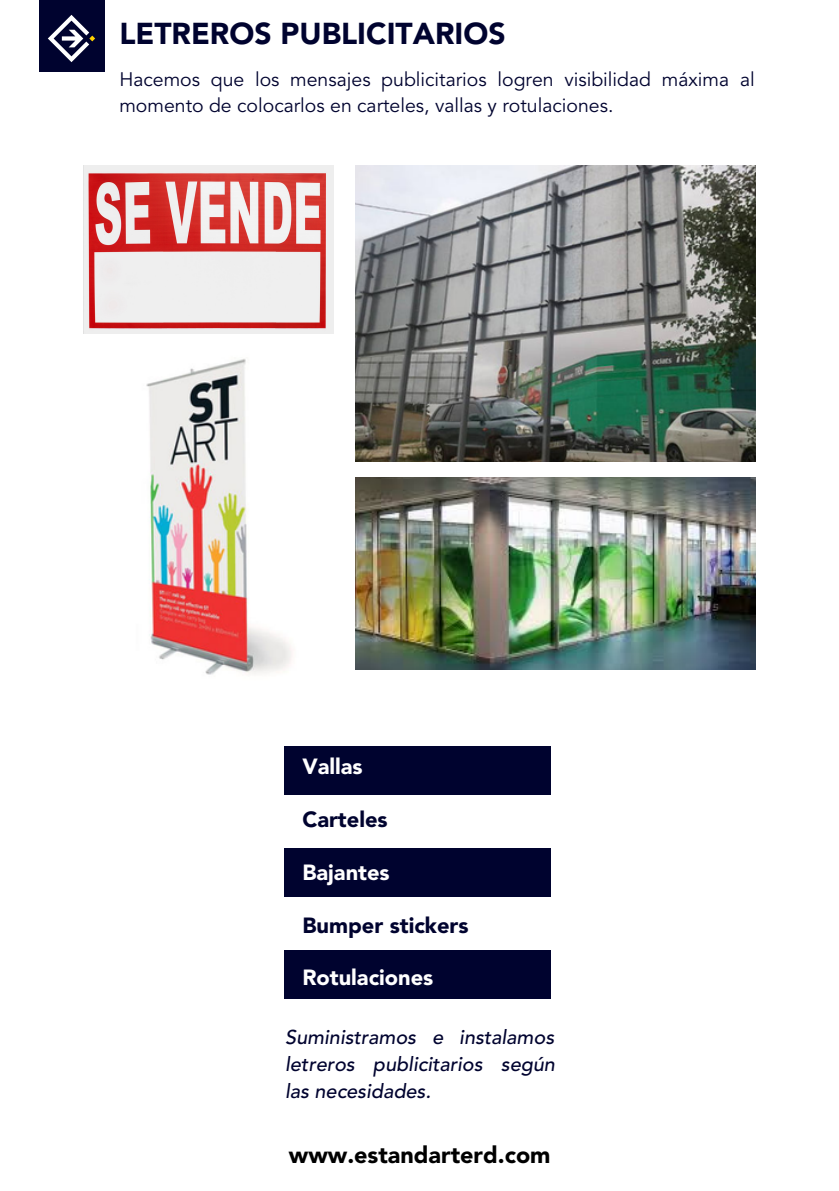
<style>
.page{position:relative;width:839px;height:1191px;background:#fff}
.page>*{position:absolute;margin:0;border:0;box-sizing:border-box;transform-origin:0 0}
.t1{font:900 30px "Avenir LT Pro";color:#00032f}
.t2{font:900 23.4px "Avenir LT Pro";color:#000}
.t3{font:900 21.8px "Avenir LT Pro";color:#fff}
.t4{font:900 21.8px "Avenir LT Pro";color:#00032f}
.t5{font:italic 500 19.8px/27px "Avenir LT Pro";color:#00032f;text-align:justify}
.t6{font:19.4px/26.2px "Avenir LT Pro";color:#00032f}
</style>
<div class="page">
<div style="left:39px;top:0;width:65px;height:71px;background:#00032f"></div>
<img style="left:47px;top:15px;width:48px;height:47px">
<img style="left:84px;top:166px;width:249px;height:168px">
<img style="left:355px;top:166px;width:400px;height:295px">
<img style="left:355px;top:478px;width:400px;height:192px">
<div style="left:284px;top:746px;width:266px;height:48px;background:#00032f"></div>
<div style="left:284px;top:848px;width:266px;height:49px;background:#00032f"></div>
<div style="left:284px;top:950px;width:266px;height:49px;background:#00032f"></div>
<img style="left:146px;top:358px;width:146px;height:317px">
<h1 class="t1" style="left:119px;top:22px;width:388px">LETREROS PUBLICITARIOS</h1>
<p class="t6" style="left:119px;top:67px;width:637px">Hacemos que los mensajes publicitarios logren visibilidad máxima al momento de colocarlos en carteles, vallas y rotulaciones.</p>
<p class="t3" style="left:302px;top:758px;width:62px">Vallas</p>
<p class="t4" style="left:302px;top:811px;width:87px">Carteles</p>
<p class="t3" style="left:302px;top:863px;width:89px">Bajantes</p>
<p class="t4" style="left:302px;top:916px;width:168px">Bumper stickers</p>
<p class="t3" style="left:302px;top:969px;width:132px">Rotulaciones</p>
<p class="t5" style="left:285px;top:1026px;width:271px">Suministramos e instalamos letreros publicitarios según las necesidades.</p>
<p class="t2" style="left:289px;top:1145px;width:263px">www.estandarterd.com</p>
</div>
